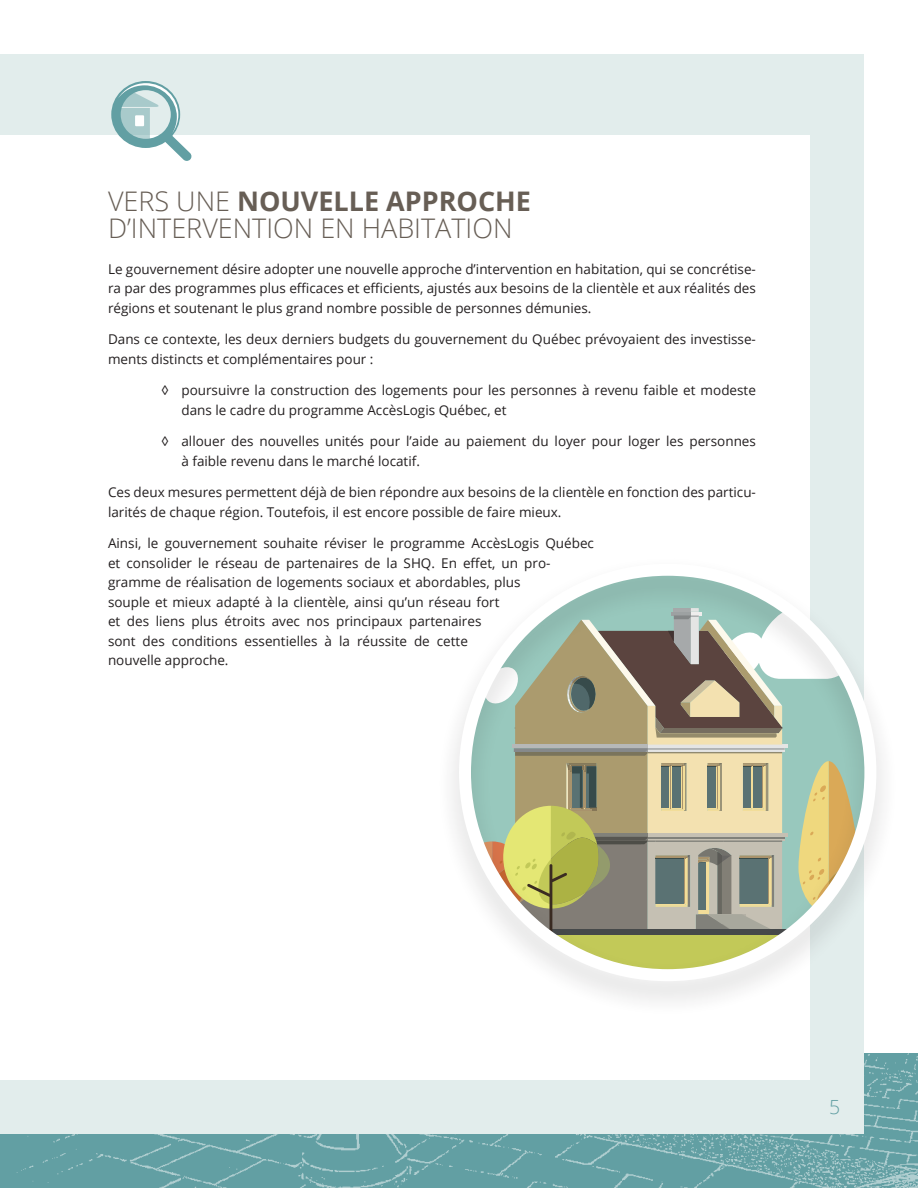
<style>
.page{position:relative;width:918px;height:1188px;background:#fff}
.page>*{position:absolute;margin:0;border:0;box-sizing:border-box;transform-origin:0 0}
.t1{font:300 27px/27px "Open Sans";color:#675e55}
.t2{font:300 19.5px "Open Sans";color:#629fa3}
.t3{font:13.5px/19.5px "Open Sans";color:#231f20}
.s1{font-weight:700}
</style>
<div class="page">
<img style="left:0;top:1053px;width:918px;height:135px">
<div style="left:0;top:54px;width:864px;height:1080px;background:#e2edec"></div>
<div style="left:0;top:135px;width:810px;height:945px;background:#fff"></div>
<div style="left:437px;top:555px;width:462px;height:462px;background:#231f20;opacity:.2"></div>
<div style="left:459px;top:564px;width:417px;height:417px;border:12px solid #fff;border-radius:50%"></div>
<svg style="left:111px;top:81px;width:81px;height:80px"></svg>
<h2 class="t1" style="left:108px;top:187px;width:425px">VERS UNE <span class="s1">NOUVELLE APPROCHE<br></span>D’INTERVENTION EN HABITATION</h2>
<p class="t3" style="left:108px;top:259px;width:650px;text-align:justify">Le gouvernement désire adopter une nouvelle approche d’intervention en habitation, qui se concrétise&shy;ra par des programmes plus efficaces et efficients, ajustés aux besoins de la clientèle et aux réalités des régions et soutenant le plus grand nombre possible de personnes démunies.</p>
<p class="t3" style="left:108px;top:329px;width:650px">Dans ce contexte, les deux derniers budgets du gouvernement du Québec prévoyaient des investisse&shy;ments distincts et complémentaires pour :</p>
<p class="t3" style="left:181px;top:380px;width:576px;text-indent:-20px">◊ poursuivre la construction des logements pour les personnes à revenu faible et modeste dans le cadre du programme AccèsLogis Québec, et</p>
<p class="t3" style="left:181px;top:431px;width:576px;text-indent:-20px">◊ allouer des nouvelles unités pour l’aide au paiement du loyer pour loger les personnes à faible revenu dans le marché locatif.</p>
<p class="t3" style="left:108px;top:482px;width:650px">Ces deux mesures permettent déjà de bien répondre aux besoins de la clientèle en fonction des particu&shy;larités de chaque région. Toutefois, il est encore possible de faire mieux.</p>
<p class="t3" style="left:108px;top:533px;width:488px">Ainsi, le gouvernement souhaite réviser le programme AccèsLogis Québec et consolider le réseau de partenaires de la SHQ. En effet, un pro&shy;gramme de réalisation de logements sociaux et abordables, plus<br>souple et mieux adapté à la clientèle, ainsi qu’un réseau fort<br>et des liens plus étroits avec nos principaux partenaires<br>sont des conditions essentielles à la réussite de cette<br>nouvelle approche.</p>
<h2 class="t2" style="left:829px;top:1094px;width:13px">5</h2>
</div>
